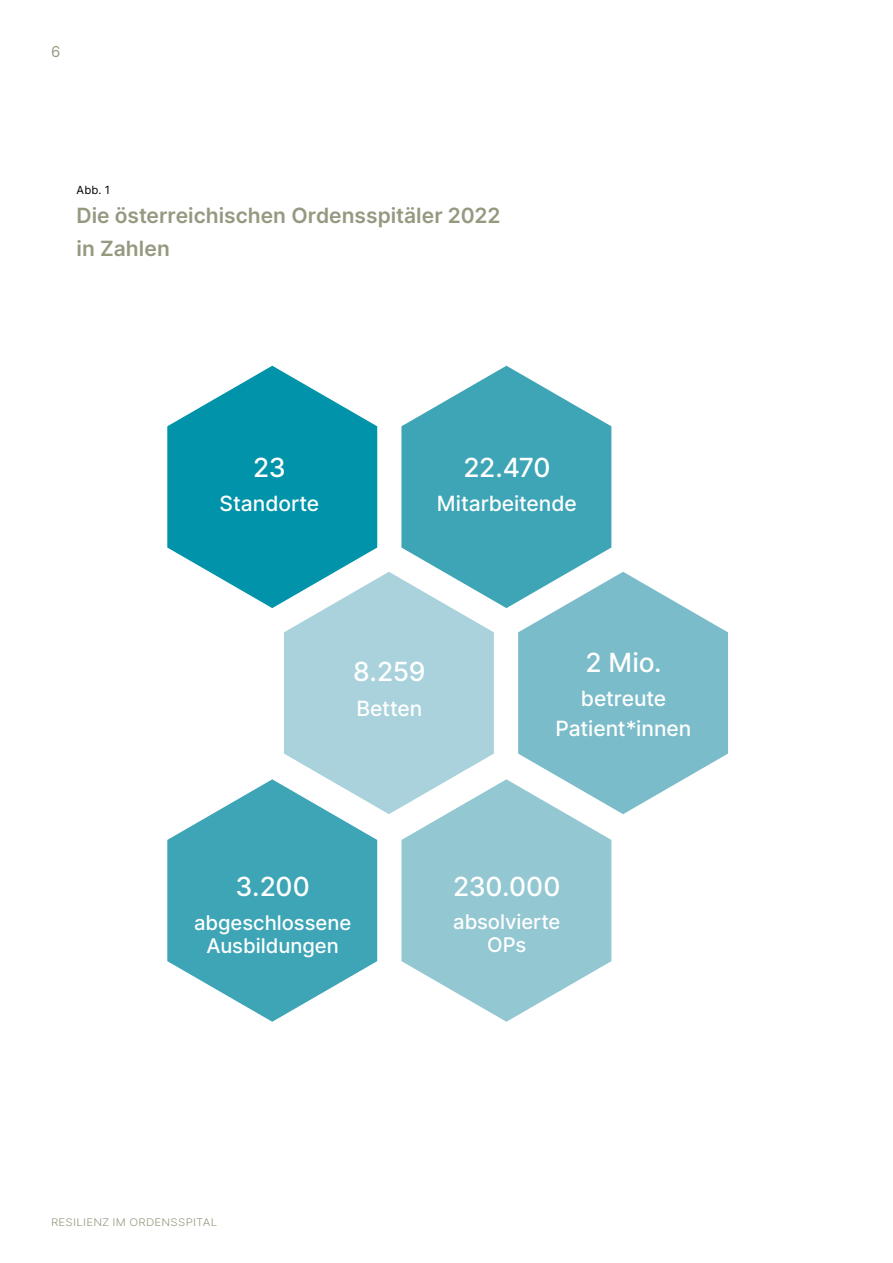
<style>
.page{position:relative;width:893px;height:1263px;background:#fff}
.page>*{position:absolute;margin:0;border:0;box-sizing:border-box;transform-origin:0 0}
.SUBHead_14_semibd_fa{font:500 26.4px "Inter";letter-spacing:-.01em;color:#fff}
.SUBHead_14_semibd_fa-2{font:500 21px/30px "Inter";letter-spacing:-.005em;color:#fff;text-align:center}
.SUBHead_14_semibd_fa-3{font:600 21px/33px "Inter";color:#969980}
.SUBHead_14_semibd_fa-4{font:500 20.25px/22.6px "Inter";color:#fff;text-align:center}
.t1{font:15px "Inter";color:#969980}
.Abb_Text_7_5{font:11.25px "Inter";color:#000}
.t2{font:300 10.5px "Inter";letter-spacing:.025em;color:#969980;scale:1.1 1}
</style>
<div class="page">
<svg style="left:167px;top:366px;width:210px;height:242px;fill:#0093a9"></svg>
<svg style="left:167px;top:779px;width:210px;height:243px;fill:#3da5b6"></svg>
<svg style="left:401px;top:366px;width:210px;height:242px;fill:#3da5b6"></svg>
<svg style="left:401px;top:779px;width:210px;height:243px;fill:#93c7d2"></svg>
<svg style="left:284px;top:572px;width:210px;height:242px;fill:#a9d2dc"></svg>
<svg style="left:518px;top:572px;width:210px;height:242px;fill:#7abcc9"></svg>
<p class="t1" style="left:51px;top:41px;width:11px">6</p>
<p class="Abb_Text_7_5" style="left:77px;top:182px;width:35px">Abb. 1</p>
<p class="SUBHead_14_semibd_fa-3" style="left:77px;top:199px;width:425px">Die österreichischen Ordensspitäler 2022 in Zahlen</p>
<p class="SUBHead_14_semibd_fa" style="left:253px;top:448px;width:34px">23</p>
<p class="SUBHead_14_semibd_fa-2" style="left:220px;top:488px;width:101px">Standorte</p>
<p class="SUBHead_14_semibd_fa" style="left:463px;top:448px;width:88px">22.470</p>
<p class="SUBHead_14_semibd_fa-2" style="left:437px;top:488px;width:141px">Mitarbeitende</p>
<p class="SUBHead_14_semibd_fa" style="left:353px;top:653px;width:74px">8.259</p>
<p class="SUBHead_14_semibd_fa-2" style="left:356px;top:693px;width:68px">Betten</p>
<p class="SUBHead_14_semibd_fa" style="left:585px;top:643px;width:78px">2 Mio.</p>
<p class="SUBHead_14_semibd_fa-2" style="left:556px;top:683px;width:137px">betreute<br>Patient*innen</p>
<p class="SUBHead_14_semibd_fa" style="left:235px;top:867px;width:76px">3.200</p>
<p class="SUBHead_14_semibd_fa-4" style="left:194px;top:911px;width:159px">abgeschlossene<br>Ausbildungen</p>
<p class="SUBHead_14_semibd_fa" style="left:453px;top:867px;width:109px">230.000</p>
<p class="SUBHead_14_semibd_fa-4" style="left:453px;top:910px;width:109px">absolvierte<br>OPs</p>
<p class="t2" style="left:51px;top:1214px;width:153px">RESILIENZ IM ORDENSSPITAL</p>
</div>
